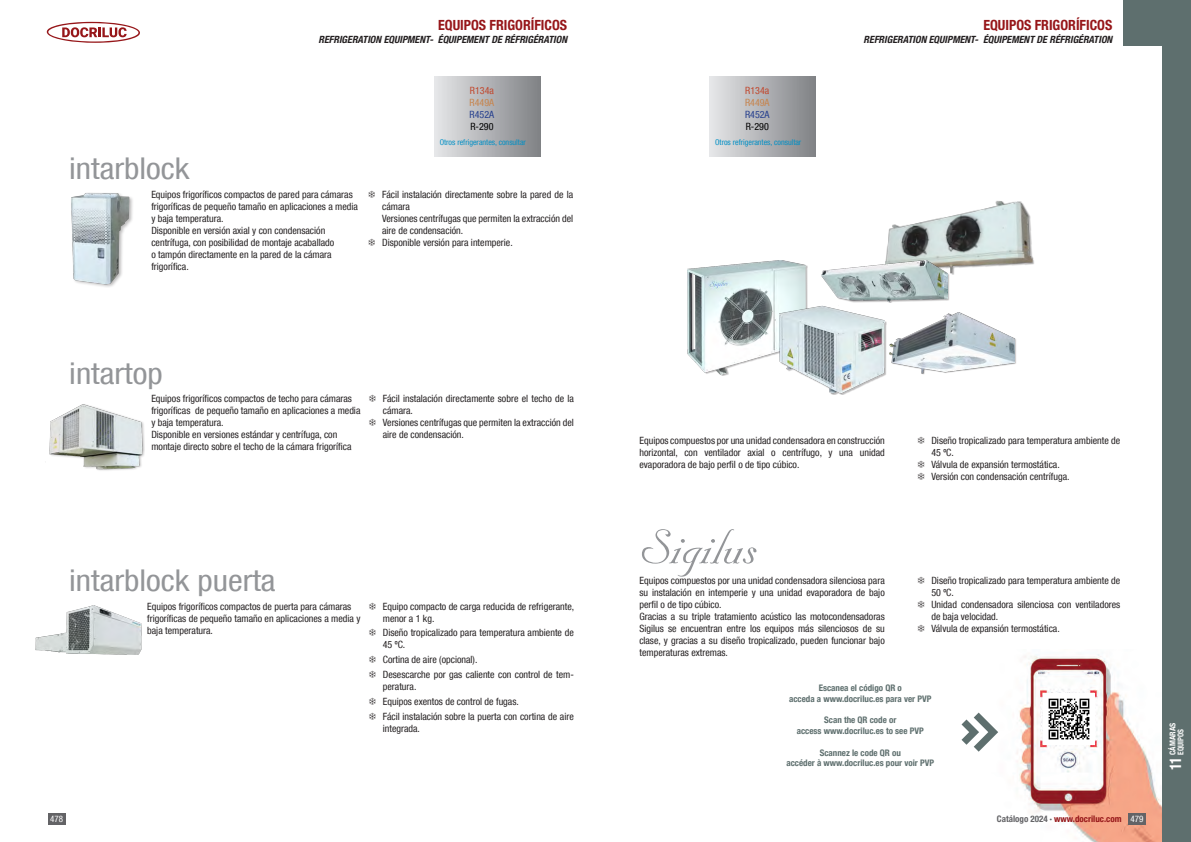
<style>
.page{position:relative;width:1191px;height:842px;background:#fff}
.page>*{position:absolute;margin:0;border:0;box-sizing:border-box;transform-origin:0 0}
.t1{font:condensed 30px "Helvetica Neue LT Com";color:#939598;scale:1.1 1}
.caracterisitca{font:700 condensed 16px "Helvetica Neue LT Pro";color:#fff;scale:.9 1}
.t2{font:700 condensed 14px "Helvetica Neue LT Com";color:#961619}
.subtítulo{font:condensed 10px/12px "Helvetica Neue LT Com";color:#231f20}
.t3{font:italic 700 condensed 10px "Helvetica Neue LT Com";color:#231f20}
.t4{font:condensed 10px/12px "Helvetica Neue LT Com";color:#c1472d;text-align:justify}
.t5{font:700 condensed 9px "Helvetica Neue LT Com";color:#5e6f6e}
.REGION{font:700 condensed 9px "Helvetica Neue LT Com";color:#961619}
.region{font:condensed 9px "Helvetica Neue LT Com";color:#fff}
.t6{font:condensed 8px "Helvetica Neue LT Com";color:#008fc5}
.caracterisitca-2{font:700 condensed 8px "Helvetica Neue LT Pro";color:#fff}
.caracterisitca-3{font:700 condensed 8px "Helvetica Neue LT Pro";color:#fff;scale:.93 1}
.s1{color:#c7844c}
.s2{color:#253f8e}
.s3{color:#000}
.s4{color:#fff}
.s5{color:#636366}
</style>
<div class="page">
<svg style="left:47px;top:22px;width:93px;height:21px"></svg>
<img style="left:978px;top:654px;width:184px;height:188px">
<div style="left:48px;top:814px;width:17px;height:11px;background:#636366"></div>
<div style="left:1128px;top:814px;width:17px;height:11px;background:#636366"></div>
<div style="left:1123px;top:0;width:39px;height:45px;background:#5e6f6e"></div>
<div style="left:1162px;top:0;width:29px;height:842px;background:#5e6f6e"></div>
<div style="left:70px;top:192px;width:64px;height:96px;background:#231f20;opacity:.3"></div>
<img style="left:71px;top:193px;width:60px;height:91px">
<img style="left:49px;top:404px;width:96px;height:67px">
<img style="left:885px;top:201px;width:149px;height:74px">
<svg style="left:642px;top:529px;width:114px;height:48px"></svg>
<div style="left:822px;top:260px;width:127px;height:43px;background:#231f20;opacity:.3"></div>
<img style="left:821px;top:260px;width:127px;height:42px">
<img style="left:687px;top:260px;width:118px;height:115px">
<img style="left:779px;top:306px;width:105px;height:89px">
<img style="left:889px;top:312px;width:125px;height:63px">
<div style="left:709px;top:76px;width:106px;height:80px;background:linear-gradient(to right,#e7e7e9,#818387)"></div>
<div style="left:434px;top:76px;width:106px;height:80px;background:linear-gradient(to right,#e6e7e9,#818386)"></div>
<img style="left:35px;top:606px;width:107px;height:48px">
<svg style="left:961px;top:713px;width:37px;height:39px"></svg>
<img style="left:1043px;top:693px;width:51px;height:51px">
<p class="t2" style="left:438px;top:16px;width:130px">EQUIPOS FRIGORÍFICOS</p>
<p class="t3" style="left:318px;top:33px;width:250px">REFRIGERATION EQUIPMENT- ÉQUIPEMENT DE RÉFRIGÉRATION</p>
<p class="t1" style="left:69px;top:151px;width:111px">intarblock</p>
<p class="subtítulo" style="left:151px;top:188px;width:208px">Equipos frigoríficos compactos de pared para cámaras frigoríficas de pequeño tamaño en aplicaciones a media y baja temperatura.</p>
<p class="subtítulo" style="left:151px;top:224px;width:184px">Disponible en versión axial y con condensación centrífuga, con posibilidad de montaje acaballado o tampón directamente en la pared de la cámara frigorífica.</p>
<p class="t4" style="left:469px;top:85px;width:26px">R134a <span class="s1">R449A </span><span class="s2">R452A </span><span class="s3">R-290</span></p>
<p class="t6" style="left:440px;top:138px;width:88px">Otros refrigerantes, consultar</p>
<p class="subtítulo" style="left:382px;top:188px;width:192px">Fácil instalación directamente sobre la pared de la cámara<br>Versiones centrífugas que permiten la extracción del aire de condensación.</p>
<p class="subtítulo" style="left:382px;top:236px;width:132px">Disponible versión para intemperie.</p>
<p class="t4" style="left:745px;top:85px;width:26px">R134a <span class="s1">R449A </span><span class="s2">R452A </span><span class="s3">R-290</span></p>
<p class="t6" style="left:715px;top:138px;width:88px">Otros refrigerantes, consultar</p>
<p class="t2" style="left:983px;top:16px;width:130px">EQUIPOS FRIGORÍFICOS</p>
<p class="t3" style="left:863px;top:33px;width:250px">REFRIGERATION EQUIPMENT- ÉQUIPEMENT DE RÉFRIGÉRATION</p>
<p class="t1" style="left:69px;top:355px;width:86px">intartop</p>
<p class="subtítulo" style="left:151px;top:392px;width:211px">Equipos frigoríficos compactos de techo para cámaras frigoríficas de pequeño tamaño en aplicaciones a media y baja temperatura.</p>
<p class="subtítulo" style="left:151px;top:428px;width:204px">Disponible en versiones estándar y centrífuga, con montaje directo sobre el techo de la cámara frigorífica<span class="s4">.</span></p>
<p class="subtítulo" style="left:383px;top:392px;width:192px">Fácil instalación directamente sobre el techo de la cámara.</p>
<p class="subtítulo" style="left:383px;top:416px;width:192px">Versiones centrífugas que permiten la extracción del aire de condensación.</p>
<p class="subtítulo" style="left:639px;top:434px;width:247px;text-align:justify">Equipos compuestos por una unidad condensadora en construcción horizontal, con ventilador axial o centrífugo, y una unidad evaporadora de bajo perfil o de tipo cúbico.</p>
<p class="subtítulo" style="left:931px;top:434px;width:190px">Diseño tropicalizado para temperatura ambiente de<br>45 ºC.</p>
<p class="subtítulo" style="left:931px;top:458px;width:130px">Válvula de expansión termostática.</p>
<p class="subtítulo" style="left:931px;top:470px;width:140px">Versión con condensación centrífuga.</p>
<p class="t1" style="left:69px;top:563px;width:189px">intarblock puerta</p>
<p class="subtítulo" style="left:147px;top:600px;width:215px">Equipos frigoríficos compactos de puerta para cámaras frigoríficas de pequeño tamaño en aplicaciones a media y baja temperatura.</p>
<p class="subtítulo" style="left:383px;top:600px;width:193px">Equipo compacto de carga reducida de refrigerante, menor a 1 kg.</p>
<p class="subtítulo" style="left:383px;top:627px;width:192px">Diseño tropicalizado para temperatura ambiente de<br>45 ºC.</p>
<p class="subtítulo" style="left:383px;top:653px;width:96px">Cortina de aire (opcional).</p>
<p class="subtítulo" style="left:383px;top:668px;width:192px">Desescarche por gas caliente con control de tem&shy;peratura.</p>
<p class="subtítulo" style="left:383px;top:695px;width:138px">Equipos exentos de control de fugas.</p>
<p class="subtítulo" style="left:383px;top:710px;width:192px">Fácil instalación sobre la puerta con cortina de aire integrada.</p>
<p class="subtítulo" style="left:639px;top:574px;width:247px;text-align:justify">Equipos compuestos por una unidad condensadora silenciosa para su instalación en intemperie y una unidad evaporadora de bajo perfil o de tipo cúbico.</p>
<p class="subtítulo" style="left:639px;top:610px;width:247px;text-align:justify">Gracias a su triple tratamiento acústico las motocondensadoras Sigilus se encuentran entre los equipos más silenciosos de su clase, y gracias a su diseño tropicalizado, pueden funcionar bajo temperaturas extremas.</p>
<p class="subtítulo" style="left:931px;top:574px;width:190px">Diseño tropicalizado para temperatura ambiente de<br>50 ºC.</p>
<p class="subtítulo" style="left:931px;top:598px;width:190px">Unidad condensadora silenciosa con ventiladores de baja velocidad.</p>
<p class="subtítulo" style="left:931px;top:622px;width:130px">Válvula de expansión termostática.</p>
<p class="t5" style="left:818px;top:682px;width:85px">Escanea el código QR o</p>
<p class="t5" style="left:789px;top:693px;width:144px">acceda a www.docriluc.es para ver PVP</p>
<p class="t5" style="left:824px;top:715px;width:74px">Scan the QR code or</p>
<p class="t5" style="left:797px;top:725px;width:128px">access www.docriluc.es to see PVP</p>
<p class="t5" style="left:819px;top:747px;width:83px">Scannez le code QR ou</p>
<p class="t5" style="left:786px;top:758px;width:149px">accéder à www.docriluc.es pour voir PVP</p>
<p class="region" style="left:50px;top:813px;width:14px">478</p>
<p class="REGION" style="left:997px;top:813px;width:126px"><span class="s5">Catálogo 2024 ·</span> www.docriluc.com</p>
<p class="region" style="left:1130px;top:813px;width:14px">479</p>
<p class="caracterisitca-2" style="left:1167px;top:755px;width:34px;rotate:-90deg">CÁMARAS</p>
<p class="caracterisitca-3" style="left:1175px;top:755px;width:29px;rotate:-90deg">EQUIPOS</p>
<p class="caracterisitca" style="left:1165px;top:769px;width:15px;rotate:-90deg">11</p>
</div>
